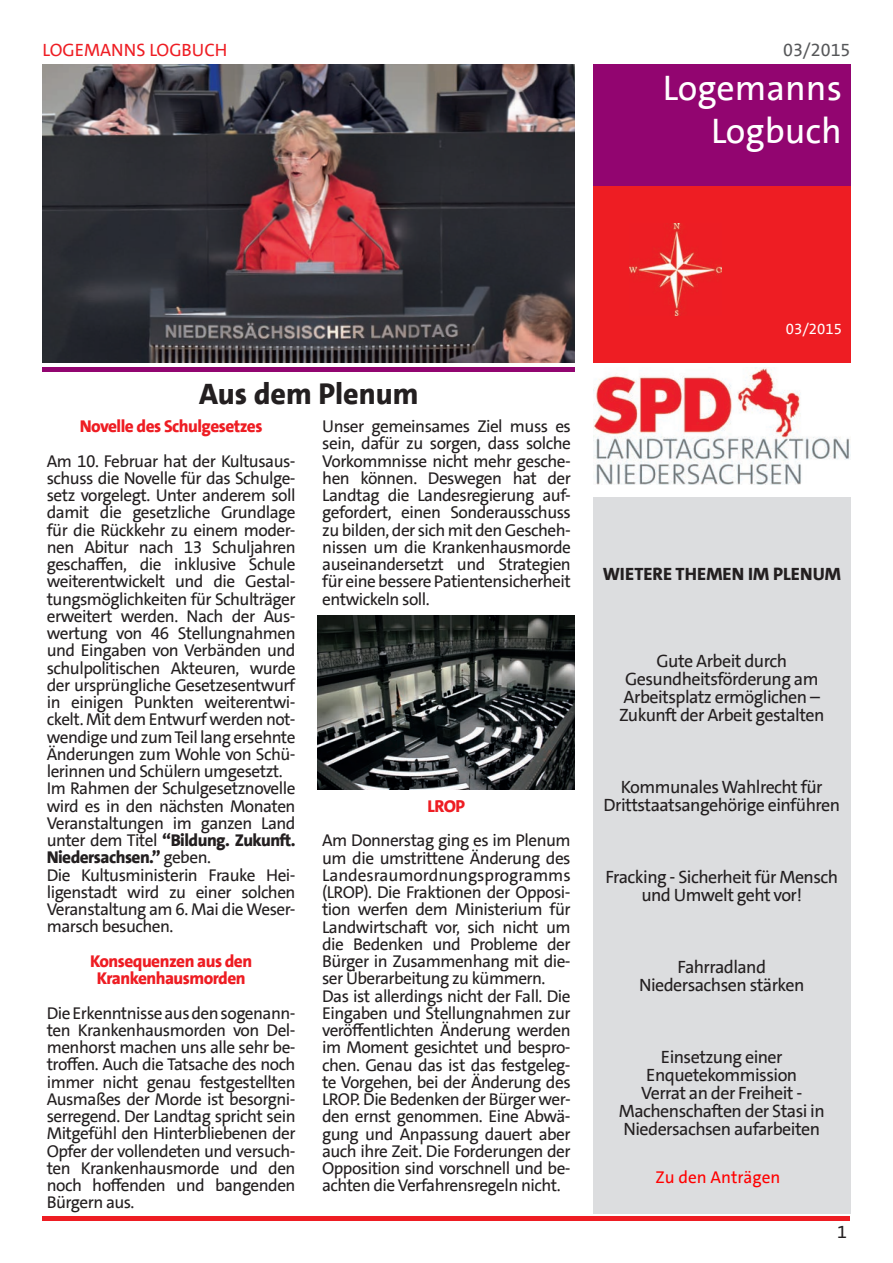
<style>
.page{position:relative;width:893px;height:1263px;background:#fff}
.page>*{position:absolute;margin:0;border:0;box-sizing:border-box;transform-origin:0 0}
.t1{font:36px/43.2px "SPD The Sans";color:#fff;text-align:right}
.t2{font:800 30px "SPD The Sans";color:#231f20}
.t3{font:18px/18px "SPD The Sans";letter-spacing:-.03em;color:#231f20;text-align:center}
.t4{font:800 18px "SPD The Sans";color:#231f20}
.t5{font:18px "SPD The Sans";color:#ee1d23}
.t6{font:18px "SPD The Sans";color:#57585a}
.t7{font:17.25px/17.2px "SPD The Sans";letter-spacing:-.03em;color:#231f20}
.t8{font:800 17.25px/17.2px "SPD The Sans";letter-spacing:-.03em;color:#ee1d23;text-align:center}
.t9{font:17.25px "SPD The Sans";color:#f00}
.t10{font:15px "SPD The Sans";color:#fff}
.s1{font-weight:800}
</style>
<div class="page">
<div style="left:593px;top:65px;width:257px;height:125px;background:#920570"></div>
<div style="left:593px;top:186px;width:257px;height:176px;background:#ee1d23"></div>
<div style="left:43px;top:367px;width:532px;height:5px;background:#920570"></div>
<hr style="left:43px;top:1216px;width:807px;height:4px;background:#ee1d23">
<img style="left:630px;top:224px;width:92px;height:91px">
<img style="left:318px;top:615px;width:257px;height:174px">
<img style="left:42px;top:65px;width:533px;height:297px">
<img style="left:593px;top:367px;width:257px;height:118px">
<div style="left:593px;top:497px;width:257px;height:716px;background:#dcdddf"></div>
<p class="t5" style="left:43px;top:38px;width:186px">LOGEMANNS LOGBUCH</p>
<p class="t6" style="left:783px;top:38px;width:69px">03/2015</p>
<h1 class="t1" style="left:663px;top:66px;width:180px">Logemanns<br>Logbuch</h1>
<h2 class="t2" style="left:199px;top:375px;width:221px">Aus dem Plenum</h2>
<p class="t8" style="left:80px;top:418px;width:184px">Novelle des Schulgesetzes</p>
<p class="t7" style="left:47px;top:452px;width:250px">Am 10. Februar hat der Kultusaus&shy;schuss die Novelle für das Schulge&shy;setz vorgelegt. Unter anderem soll damit die gesetzliche Grundlage für die Rückkehr zu einem moder&shy;nen Abitur nach 13 Schuljahren geschaffen, die inklusive Schule weiterentwickelt und die Gestal&shy;tungsmöglichkeiten für Schulträger erweitert werden. Nach der Aus&shy;wertung von 46 Stellungnahmen und Eingaben von Verbänden und schulpolitischen Akteuren, wurde der ursprüngliche Gesetzesentwurf in einigen Punkten weiterentwi&shy;ckelt. Mit dem Entwurf werden not&shy;wendige und zum Teil lang ersehnte<br>Änderungen zum Wohle von Schü&shy;lerinnen und Schülern umgesetzt.<br>Im Rahmen der Schulgesetznovelle wird es in den nächsten Monaten<br>Veranstaltungen im ganzen Land unter dem Titel <span class="s1">“Bildung. Zukunft.<br>Niedersachsen.”</span> geben.<br>Die Kultusministerin Frauke Hei&shy;ligenstadt wird zu einer solchen<br>Veranstaltung am 6. Mai die Weser&shy;marsch besuchen.</p>
<p class="t8" style="left:90px;top:952px;width:163px">Konsequenzen aus den<br>Krankenhausmorden</p>
<p class="t7" style="left:47px;top:1004px;width:250px;text-align:justify">Die Erkenntnisse aus den sogenann&shy;ten Krankenhausmorden von Del&shy;menhorst machen uns alle sehr be&shy;troffen. Auch die Tatsache des noch immer nicht genau festgestellten Ausmaßes der Morde ist besorgni&shy;serregend. Der Landtag spricht sein Mitgefühl den Hinterbliebenen der Opfer der vollendeten und versuch&shy;ten Krankenhausmorde und den noch hoffenden und bangenden Bürgern aus.</p>
<p class="t7" style="left:322px;top:418px;width:250px;text-align:justify">Unser gemeinsames Ziel muss es sein, dafür zu sorgen, dass solche Vorkommnisse nicht mehr gesche&shy;hen können. Deswegen hat der Landtag die Landesregierung auf&shy;gefordert, einen Sonderausschuss zu bilden, der sich mit den Gescheh&shy;nissen um die Krankenhausmorde auseinandersetzt und Strategien für eine bessere Patientensicherheit entwickeln soll.</p>
<p class="t8" style="left:428px;top:797px;width:39px">LROP</p>
<p class="t7" style="left:322px;top:832px;width:250px">Am Donnerstag ging es im Plenum um die umstrittene Änderung des Landesraumordnungsprogramms (LROP). Die Fraktionen der Opposi&shy;tion werfen dem Ministerium für Landwirtschaft vor, sich nicht um die Bedenken und Probleme der Bürger in Zusammenhang mit die&shy;ser Überarbeitung zu kümmern.<br>Das ist allerdings nicht der Fall. Die Eingaben und Stellungnahmen zur veröffentlichten Änderung werden im Moment gesichtet und bespro&shy;chen. Genau das ist das festgeleg&shy;te Vorgehen, bei der Änderung des LROP. Die Bedenken der Bürger wer&shy;den ernst genommen. Eine Abwä&shy;gung und Anpassung dauert aber auch ihre Zeit. Die Forderungen der Opposition sind vorschnell und be&shy;achten die Verfahrensregeln nicht.</p>
<p class="t10" style="left:786px;top:319px;width:58px">03/2015</p>
<p class="t4" style="left:603px;top:562px;width:240px">WIETERE THEMEN IM PLENUM</p>
<p class="t3" style="left:619px;top:652px;width:207px">Gute Arbeit durch<br>Gesundheitsförderung am<br>Arbeitsplatz ermöglichen –<br>Zukunft der Arbeit gestalten</p>
<p class="t3" style="left:603px;top:778px;width:238px">Kommunales Wahlrecht für<br>Drittstaatsangehörige einführen</p>
<p class="t3" style="left:605px;top:868px;width:234px">Fracking - Sicherheit für Mensch und Umwelt geht vor!</p>
<p class="t3" style="left:639px;top:958px;width:167px">Fahrradland<br>Niedersachsen stärken</p>
<p class="t3" style="left:619px;top:1048px;width:207px">Einsetzung einer<br>Enquetekommission<br>Verrat an der Freiheit -<br>Machenschaften der Stasi in<br>Niedersachsen aufarbeiten</p>
<p class="t9" style="left:655px;top:1166px;width:126px">Zu den Anträgen</p>
<p class="t3" style="left:837px;top:1223px;width:11px">1</p>
</div>
